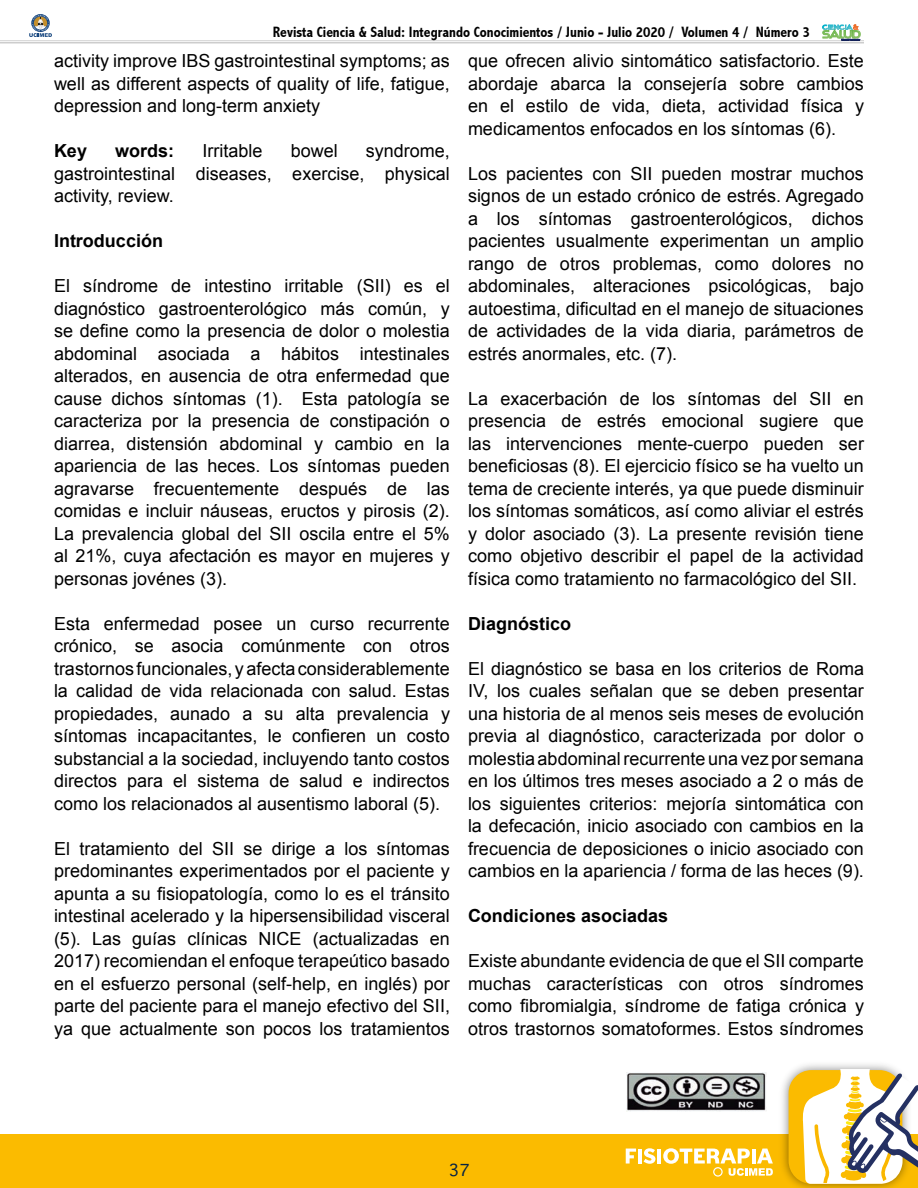
<style>
.page{position:relative;width:918px;height:1188px;background:#fff}
.page>*{position:absolute;margin:0;border:0;box-sizing:border-box;transform-origin:0 0}
.t1{font:18px/22.5px "Arial";color:#000;text-align:justify}
.t2{font:700 18px "Arial";color:#000}
.t3{font:700 condensed 15px "Abadi";color:#000}
</style>
<div class="page">
<div style="left:0;top:1134px;width:918px;height:54px;background:#fbbb00"></div>
<svg style="left:626px;top:1149px;width:10px;height:15px"></svg>
<hr style="left:638px;top:1149px;width:4px;height:15px;background:#fff">
<svg style="left:644px;top:1148px;width:11px;height:16px"></svg>
<hr style="left:657px;top:1149px;width:4px;height:15px;background:#fff">
<svg style="left:663px;top:1148px;width:110px;height:29px"></svg>
<img style="left:782px;top:1064px;width:114px;height:124px">
<div style="left:789px;top:1070px;width:113px;height:114px;background:#fbbb00;border-radius:23px"></div>
<svg style="left:802px;top:1069px;width:116px;height:115px"></svg>
<img style="left:627px;top:1072px;width:139px;height:39px">
<svg style="left:822px;top:24px;width:39px;height:16px"></svg>
<svg style="left:29px;top:14px;width:23px;height:23px"></svg>
<hr style="left:0;top:40px;width:864px;height:1px;background:#000">
<hr style="left:0;top:42px;width:864px;height:2px;background:#000">
<p class="t3" style="left:273px;top:24px;width:539px">Revista Ciencia &amp; Salud: Integrando Conocimientos / Junio - Julio 2020 / Volumen 4 / Número 3</p>
<p class="t1" style="left:54px;top:50px;width:397px">activity improve IBS gastrointestinal symptoms; as well as different aspects of quality of life, fatigue, depression and long-term anxiety</p>
<p class="t2" style="left:54px;top:139px;width:35px">Key</p>
<p class="t2" style="left:115px;top:139px;width:61px">words:</p>
<p class="t1" style="left:202px;top:140px;width:62px">Irritable</p>
<p class="t1" style="left:291px;top:140px;width:49px">bowel</p>
<p class="t1" style="left:468px;top:50px;width:398px">que ofrecen alivio sintomático satisfactorio. Este abordaje abarca la consejería sobre cambios en el estilo de vida, dieta, actividad física y medicamentos enfocados en los síntomas (6).</p>
<p class="t1" style="left:468px;top:162px;width:397px">Los pacientes con SII pueden mostrar muchos signos de un estado crónico de estrés. Agregado a los síntomas gastroenterológicos, dichos pacientes usualmente experimentan un amplio rango de otros problemas, como dolores no abdominales, alteraciones psicológicas, bajo autoestima, dificultad en el manejo de situaciones de actividades de la vida diaria, parámetros de estrés anormales, etc. (7).</p>
<p class="t1" style="left:468px;top:387px;width:397px">La exacerbación de los síntomas del SII en presencia de estrés emocional sugiere que las intervenciones mente-cuerpo pueden ser beneficiosas (8). El ejercicio físico se ha vuelto un tema de creciente interés, ya que puede disminuir los síntomas somáticos, así como aliviar el estrés y dolor asociado (3). La presente revisión tiene como objetivo describir el papel de la actividad física como tratamiento no farmacológico del SII.</p>
<p class="t2" style="left:468px;top:611px;width:105px">Diagnóstico</p>
<p class="t1" style="left:468px;top:657px;width:398px">El diagnóstico se basa en los criterios de Roma IV, los cuales señalan que se deben presentar una historia de al menos seis meses de evolución previa al diagnóstico, caracterizada por dolor o molestia abdominal recurrente una vez por semana en los últimos tres meses asociado a 2 o más de los siguientes criterios: mejoría sintomática con la defecación, inicio asociado con cambios en la frecuencia de deposiciones o inicio asociado con cambios en la apariencia / forma de las heces (9).</p>
<p class="t2" style="left:468px;top:904px;width:202px">Condiciones asociadas</p>
<p class="t1" style="left:468px;top:950px;width:397px">Existe abundante evidencia de que el SII comparte muchas características con otros síndromes como fibromialgia, síndrome de fatiga crónica y otros trastornos somatoformes. Estos síndromes</p>
<p class="t1" style="left:54px;top:140px;width:397px;text-indent:312px">syndrome, gastrointestinal diseases, exercise, physical activity, review.</p>
<p class="t2" style="left:54px;top:229px;width:111px">Introducción</p>
<p class="t1" style="left:54px;top:275px;width:397px">El síndrome de intestino irritable (SII) es el diagnóstico gastroenterológico más común, y se define como la presencia de dolor o molestia abdominal asociada a hábitos intestinales alterados, en ausencia de otra enfermedad que cause dichos síntomas (1). Esta patología se caracteriza por la presencia de constipación o diarrea, distensión abdominal y cambio en la apariencia de las heces. Los síntomas pueden agravarse frecuentemente después de las comidas e incluir náuseas, eructos y pirosis (2).<br>La prevalencia global del SII oscila entre el 5% al 21%, cuya afectación es mayor en mujeres y personas jovénes (3).</p>
<p class="t1" style="left:54px;top:612px;width:398px">Esta enfermedad posee un curso recurrente crónico, se asocia comúnmente con otros trastornos funcionales, y afecta considerablemente la calidad de vida relacionada con salud. Estas propiedades, aunado a su alta prevalencia y síntomas incapacitantes, le confieren un costo substancial a la sociedad, incluyendo tanto costos directos para el sistema de salud e indirectos como los relacionados al ausentismo laboral (5).</p>
<p class="t1" style="left:54px;top:837px;width:398px">El tratamiento del SII se dirige a los síntomas predominantes experimentados por el paciente y apunta a su fisiopatología, como lo es el tránsito intestinal acelerado y la hipersensibilidad visceral (5). Las guías clínicas NICE (actualizadas en 2017) recomiendan el enfoque terapeútico basado en el esfuerzo personal (self-help, en inglés) por parte del paciente para el manejo efectivo del SII, ya que actualmente son pocos los tratamientos</p>
</div>
